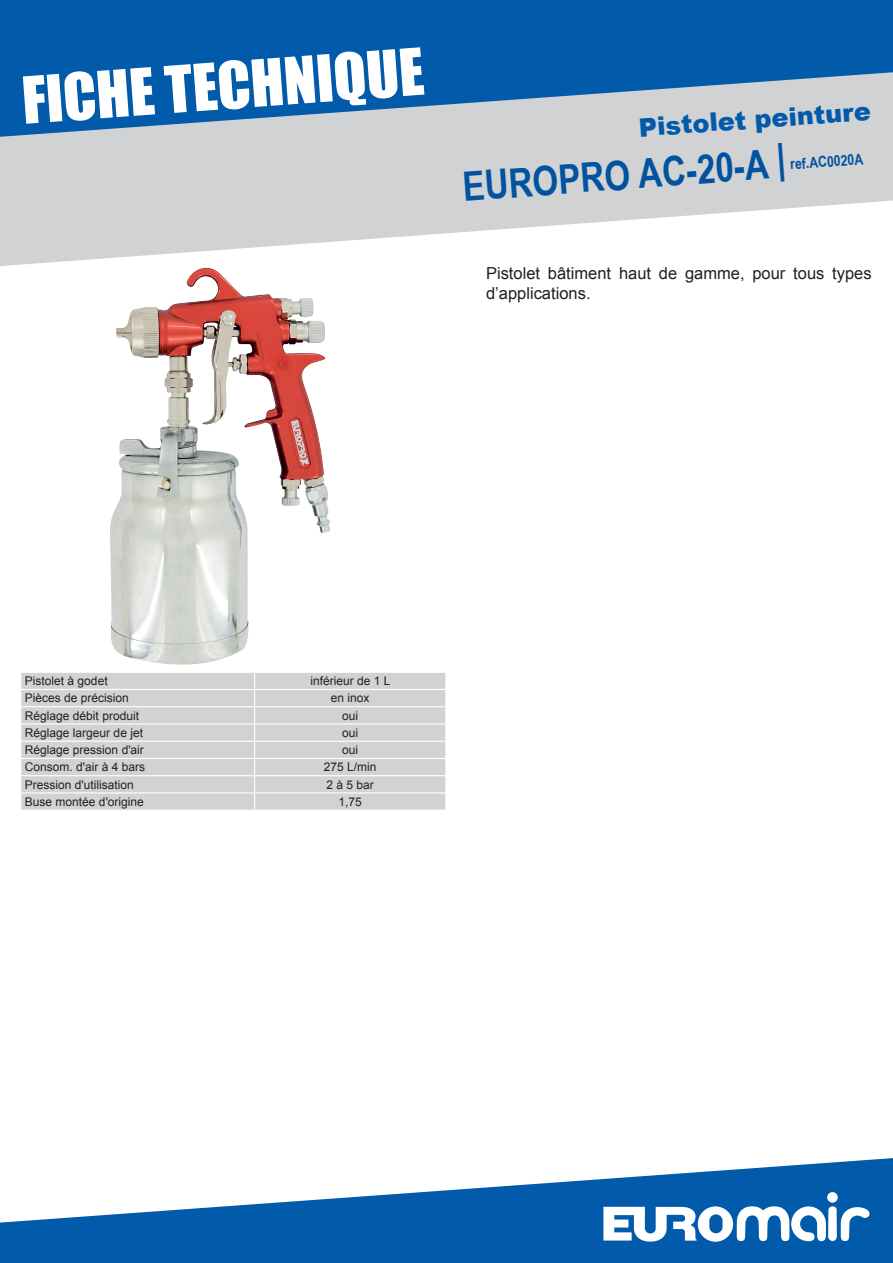
<style>
.page{position:relative;width:893px;height:1263px;background:#fff}
.page>*{position:absolute;margin:0;border:0;box-sizing:border-box;transform-origin:0 0}
.t1{font:60px "Impact";color:#fff}
.t2{font:700 40.5px "Arial Narrow";color:#0153a0}
.t3{font:900 25.5px "Arial";color:#015aaa}
.t4{font:16.5px/19.8px "Arial";color:#231f20}
.t5{font:700 15px "Arial Narrow";color:#0153a0}
.t6{font:12px "Arial";color:#231f20}
</style>
<div class="page">
<svg style="left:0;top:137px;width:893px;height:131px;fill:#d1d2d4"></svg>
<svg style="left:0;top:1158px;width:893px;height:105px;fill:#015aaa"></svg>
<svg style="left:603px;top:1206px;width:269px;height:36px"></svg>
<div style="left:827px;top:1192px;width:11px;height:11px;background:#fff;border-radius:50%"></div>
<svg style="left:0;top:0;width:893px;height:137px;background:#3276b3"></svg>
<img style="left:110px;top:268px;width:139px;height:397px">
<div style="left:21px;top:673px;width:424px;height:137px;background:#d1d2d4"></div>
<hr style="left:20px;top:689px;width:235px;height:1px;background:#fff">
<hr style="left:255px;top:689px;width:191px;height:1px;background:#fff">
<hr style="left:20px;top:706px;width:235px;height:1px;background:#fff">
<hr style="left:255px;top:706px;width:191px;height:1px;background:#fff">
<hr style="left:20px;top:723px;width:235px;height:1px;background:#fff">
<hr style="left:255px;top:723px;width:191px;height:1px;background:#fff">
<hr style="left:20px;top:741px;width:235px;height:1px;background:#fff">
<hr style="left:255px;top:741px;width:191px;height:1px;background:#fff">
<hr style="left:20px;top:758px;width:235px;height:1px;background:#fff">
<hr style="left:255px;top:758px;width:191px;height:1px;background:#fff">
<hr style="left:20px;top:775px;width:235px;height:1px;background:#fff">
<hr style="left:255px;top:775px;width:191px;height:1px;background:#fff">
<hr style="left:20px;top:792px;width:235px;height:1px;background:#fff">
<hr style="left:255px;top:792px;width:191px;height:1px;background:#fff">
<svg style="left:254px;top:673px;width:1px;height:137px"></svg>
<svg style="left:445px;top:673px;width:1px;height:137px"></svg>
<h1 class="t1" style="left:19px;top:53px;width:404px;rotate:-4deg">FICHE TECHNIQUE</h1>
<h3 class="t3" style="left:637px;top:109px;width:234px;rotate:-4deg">Pistolet peinture</h3>
<h2 class="t2" style="left:461px;top:156px;width:326px;rotate:-4deg">EUROPRO AC-20-A |</h2>
<p class="t5" style="left:789px;top:153px;width:75px;rotate:-4deg">ref.AC0020A</p>
<h3 class="t4" style="left:486px;top:264px;width:387px">Pistolet bâtiment haut de gamme, pour tous types d’applications.</h3>
<p class="t6" style="left:25px;top:673px;width:84px">Pistolet à godet</p>
<p class="t6" style="left:310px;top:673px;width:82px">inférieur de 1 L</p>
<p class="t6" style="left:25px;top:690px;width:106px">Pièces de précision</p>
<p class="t6" style="left:331px;top:690px;width:40px">en inox</p>
<p class="t6" style="left:25px;top:708px;width:116px">Réglage débit produit</p>
<p class="t6" style="left:342px;top:708px;width:18px">oui</p>
<p class="t6" style="left:25px;top:725px;width:120px">Réglage largeur de jet</p>
<p class="t6" style="left:342px;top:725px;width:18px">oui</p>
<p class="t6" style="left:25px;top:742px;width:121px">Réglage pression d'air</p>
<p class="t6" style="left:342px;top:742px;width:18px">oui</p>
<p class="t6" style="left:25px;top:759px;width:122px">Consom. d'air à 4 bars</p>
<p class="t6" style="left:324px;top:759px;width:54px">275 L/min</p>
<p class="t6" style="left:25px;top:777px;width:110px">Pression d'utilisation</p>
<p class="t6" style="left:327px;top:777px;width:49px">2 à 5 bar</p>
<p class="t6" style="left:25px;top:794px;width:121px">Buse montée d'origine</p>
<p class="t6" style="left:339px;top:794px;width:25px">1,75</p>
</div>
